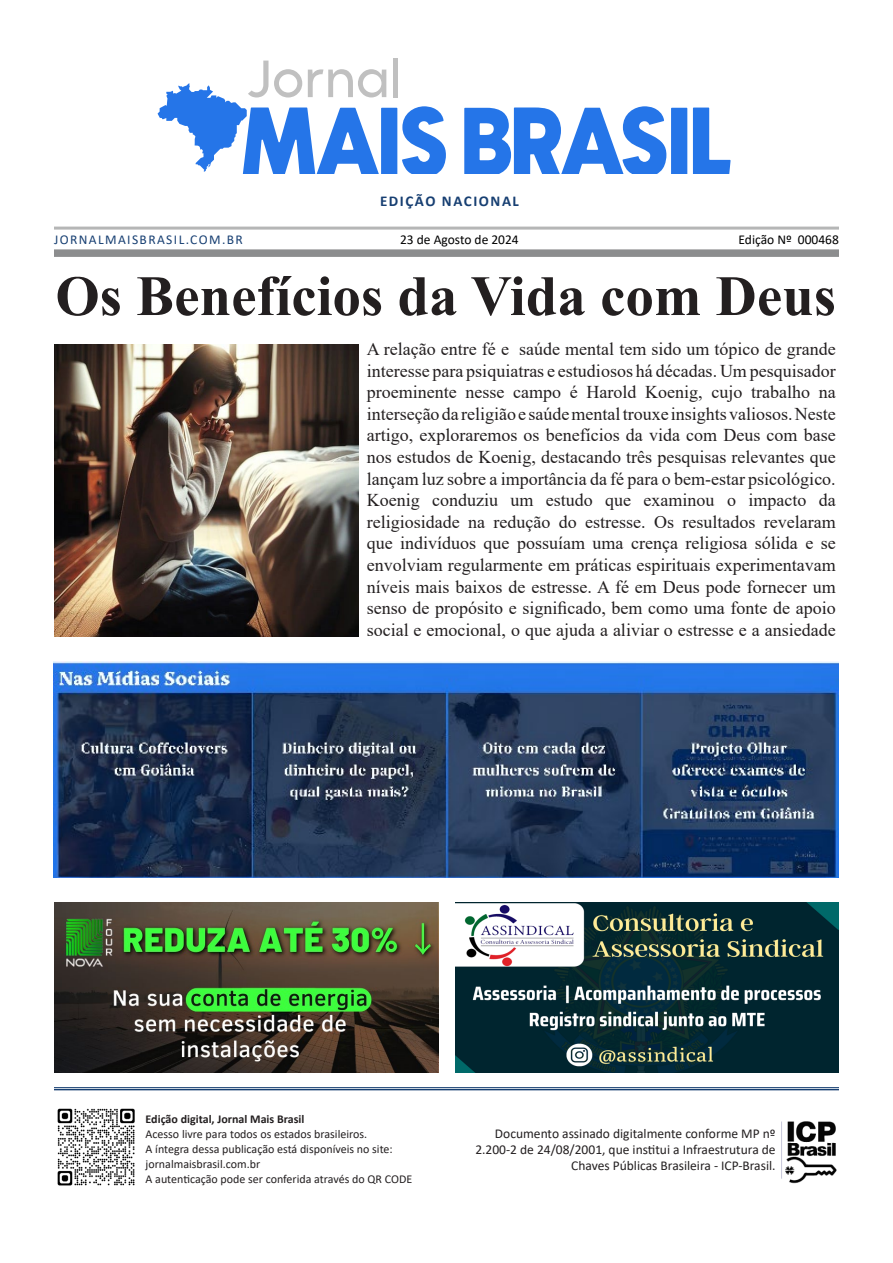
<style>
.page{position:relative;width:893px;height:1263px;background:#fff}
.page>*{position:absolute;margin:0;border:0;box-sizing:border-box;transform-origin:0 0}
.t1{font:700 57px "Times New Roman";color:#231f20}
.t2{font:18px/21.6px "Times New Roman";color:#231f20;text-align:justify}
.t3{font:700 15px "Calibri";letter-spacing:.105em;color:#173f72}
.t4{font:13.5px/16.2px "Calibri";color:#231f20;text-align:right}
.t5{font:13.5px "Calibri";color:#000}
.t6{font:13.5px "Calibri";letter-spacing:.105em;color:#173f72}
.t7{font:12px/15px "Calibri";color:#231f20}
.t8{font:700 12px "Calibri";color:#231f20}
</style>
<div class="page">
<img style="left:57px;top:1108px;width:78px;height:78px">
<hr style="left:54px;top:1087px;width:785px;height:1px;background:#173f72">
<hr style="left:54px;top:1089px;width:785px;height:1px;background:#173f72">
<div style="left:393px;top:58px;width:5px;height:39px;background:#c0c0c0"></div>
<svg style="left:158px;top:61px;width:288px;height:113px"></svg>
<svg style="left:464px;top:106px;width:223px;height:68px"></svg>
<svg style="left:693px;top:108px;width:38px;height:66px"></svg>
<div style="left:54px;top:249px;width:785px;height:8px;background:#8c8d8e"></div>
<hr style="left:54px;top:227px;width:785px;height:3px;background:#b5b6b6">
<img style="left:54px;top:345px;width:305px;height:292px">
<img style="left:54px;top:661px;width:784px;height:216px">
<img style="left:785px;top:1121px;width:52px;height:63px">
<hr style="left:781px;top:1121px;width:1px;height:58px;background:#c7c7d9">
<img style="left:455px;top:903px;width:384px;height:170px">
<img style="left:54px;top:903px;width:385px;height:170px">
<p class="t3" style="left:380px;top:190px;width:140px">EDIÇÃO NACIONAL</p>
<p class="t6" style="left:54px;top:230px;width:190px">JORNALMAISBRASIL.COM.BR</p>
<p class="t5" style="left:400px;top:230px;width:120px">23 de Agosto de 2024</p>
<p class="t5" style="left:738px;top:230px;width:102px">Edição Nº 000468</p>
<h1 class="t1" style="left:55px;top:255px;width:782px">Os Benefícios da Vida com Deus</h1>
<p class="t2" style="left:367px;top:338px;width:471px">A relação entre fé e saúde mental tem sido um tópico de grande interesse para psiquiatras e estudiosos há décadas. Um pesquisador proeminente nesse campo é Harold Koenig, cujo trabalho na interseção da religião e saúde mental trouxe insights valiosos. Neste artigo, exploraremos os benefícios da vida com Deus com base nos estudos de Koenig, destacando três pesquisas relevantes que lançam luz sobre a importância da fé para o bem-estar psicológico.<br>Koenig conduziu um estudo que examinou o impacto da religiosidade na redução do estresse. Os resultados revelaram que indivíduos que possuíam uma crença religiosa sólida e se envolviam regularmente em práticas espirituais experimentavam níveis mais baixos de estresse. A fé em Deus pode fornecer um senso de propósito e significado, bem como uma fonte de apoio social e emocional, o que ajuda a aliviar o estresse e a ansiedade</p>
<p class="t8" style="left:146px;top:1110px;width:160px">Edição digital, Jornal Mais Brasil</p>
<p class="t7" style="left:146px;top:1126px;width:268px">Acesso livre para todos os estados brasileiros.<br>A íntegra dessa publicação está disponíveis no site: jornalmaisbrasil.com.br<br>A autenticação pode ser conferida através do QR CODE</p>
<p class="t4" style="left:475px;top:1125px;width:302px">Documento assinado digitalmente conforme MP nº<br>2.200-2 de 24/08/2001, que institui a Infraestrutura de<br>Chaves Públicas Brasileira - ICP-Brasil.</p>
</div>
